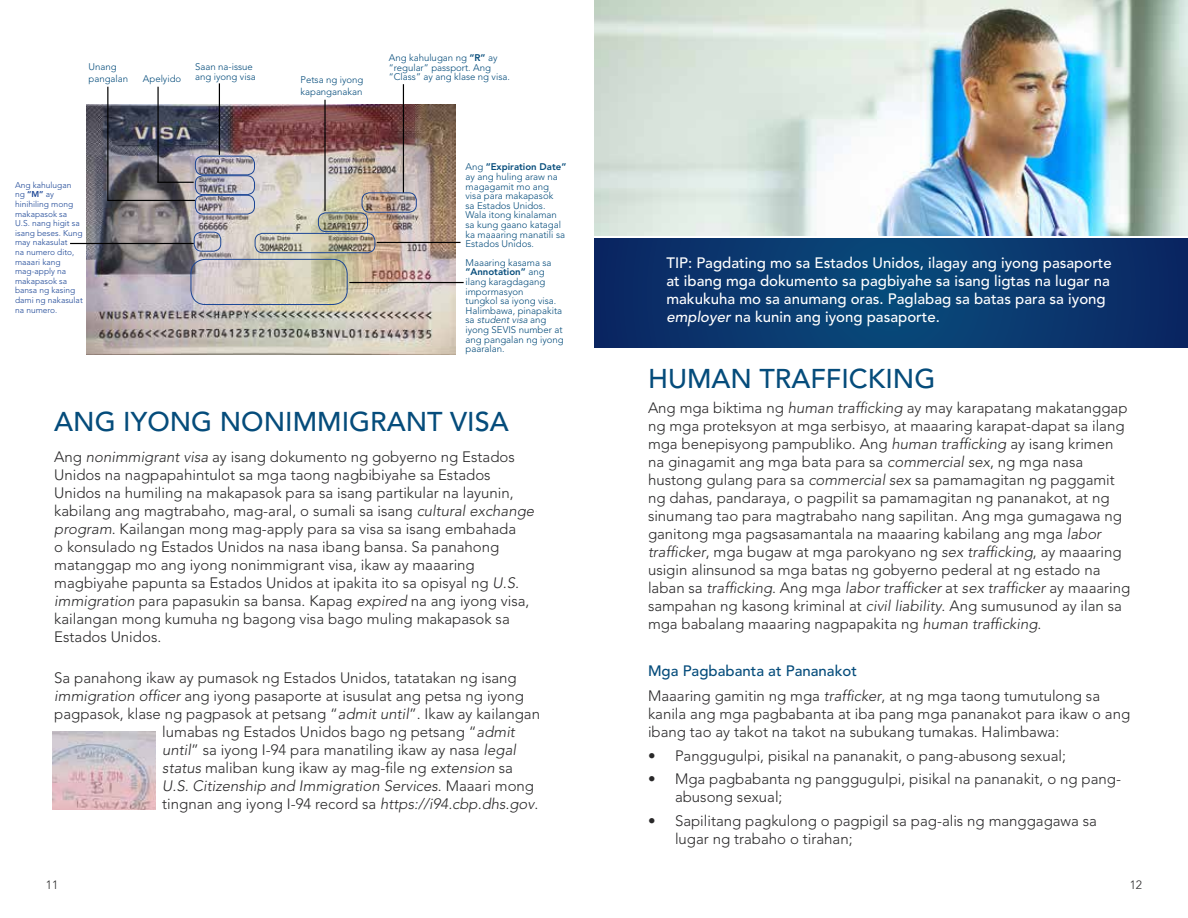
<style>
.page{position:relative;width:1188px;height:918px;background:#fff}
.page>*{position:absolute;margin:0;border:0;box-sizing:border-box;transform-origin:0 0}
.t1{font:500 27px "Avenir";color:#054c7b}
.t2{font:300 15px/18px "Avenir";color:#292829}
.t3{font:500 15px/18px "Avenir";color:#fff}
.t4{font:italic 300 15px "Avenir";color:#292829}
.t5{font:300 12px "Avenir";color:#292829}
.t6{font:300 9.6px/9.6px "Avenir";color:#054c7b}
.t7{font:300 8.4px/9.6px "Avenir";color:#1c4696}
.s1{font-weight:800}
.s2{font-style:italic}
.s3{font-style:normal}
.s4{font-family:"Avenir LT Std";font-style:italic}
.s5{font-weight:500;color:#054c7b}
</style>
<div class="page">
<img style="left:53px;top:731px;width:103px;height:79px">
<img style="left:86px;top:104px;width:370px;height:250px">
<div style="left:195px;top:156px;width:60px;height:19px;border:1px solid #1c4696;border-radius:7px"></div>
<div style="left:195px;top:175px;width:60px;height:20px;border:1px solid #1c4696;border-radius:8px"></div>
<div style="left:194px;top:232px;width:27px;height:20px;border:1px solid #1c4696;border-radius:8px"></div>
<div style="left:191px;top:259px;width:156px;height:46px;border:1px solid #1c4696;border-radius:14px"></div>
<div style="left:255px;top:233px;width:120px;height:20px;border:1px solid #1c4696;border-radius:8px"></div>
<div style="left:318px;top:213px;width:50px;height:19px;border:1px solid #1c4696;border-radius:7px"></div>
<div style="left:362px;top:193px;width:55px;height:20px;border:1px solid #1c4696;border-radius:8px"></div>
<hr style="left:157px;top:87px;width:2px;height:95px;background:#000">
<hr style="left:157px;top:182px;width:37px;height:1px;background:#000">
<hr style="left:219px;top:83px;width:1px;height:72px;background:#000">
<hr style="left:324px;top:100px;width:2px;height:111px;background:#000">
<hr style="left:403px;top:84px;width:1px;height:109px;background:#000">
<hr style="left:349px;top:282px;width:115px;height:1px;background:#000">
<hr style="left:70px;top:243px;width:124px;height:1px;background:#000">
<div style="left:195px;top:195px;width:60px;height:19px;border:1px solid #1c4696;border-radius:8px"></div>
<hr style="left:107px;top:87px;width:1px;height:114px;background:#000">
<hr style="left:108px;top:200px;width:87px;height:1px;background:#000">
<hr style="left:377px;top:242px;width:84px;height:1px;background:#000">
<svg style="left:594px;top:239px;width:594px;height:109px;background:#09376e"></svg>
<img style="left:594px;top:0;width:594px;height:235px">
<p class="t6" style="left:89px;top:61px;width:41px;line-height:12px">Unang pangalan</p>
<p class="t6" style="left:195px;top:62px;width:62px">Saan na-issue ang iyong visa</p>
<p class="t6" style="left:143px;top:74px;width:40px">Apelyido</p>
<p class="t7" style="left:15px;top:180px;width:69px">Ang kahulugan ng <span class="s1">“M”</span> ay hinihiling mong makapasok sa<br>U.S. nang higit sa isang beses. Kung may nakasulat<br>na numero dito, maaari kang mag-apply na makapasok sa bansa ng kasing dami ng nakasulat na numero.</p>
<p class="t6" style="left:301px;top:74px;width:64px;line-height:12px">Petsa ng iyong kapanganakan</p>
<p class="t6" style="left:389px;top:53px;width:123px">Ang kahulugan ng <span class="s1">“R”</span> ay “regular” passport. Ang “Class” ay ang klase ng visa.</p>
<p class="t6" style="left:466px;top:162px;width:102px">Ang <span class="s1">“Expiration Date” </span>ay ang huling araw na magagamit mo ang visa para makapasok<br>sa Estados Unidos.<br>Wala itong kinalaman sa kung gaano katagal ka maaaring manatili sa<br>Estados Unidos.</p>
<p class="t6" style="left:466px;top:258px;width:100px">Maaaring kasama sa <span class="s1">“Annotation”</span> ang ilang karagdagang impormasyon<br>tungkol sa iyong visa.<br>Halimbawa, pinapakita sa <span class="s2">student visa</span> ang iyong SEVIS number at ang pangalan ng iyong paaralan.</p>
<h1 class="t1" style="left:54px;top:406px;width:456px">ANG IYONG NONIMMIGRANT VISA</h1>
<p class="t2" style="left:54px;top:447px;width:481px">Ang <span class="s2">nonimmigrant visa</span> ay isang dokumento ng gobyerno ng Estados Unidos na nagpapahintulot sa mga taong nagbibiyahe sa Estados Unidos na humiling na makapasok para sa isang partikular na layunin, kabilang ang magtrabaho, mag-aral, o sumali sa isang <span class="s2">cultural exchange program</span>. Kailangan mong mag-apply para sa visa sa isang embahada<br>o konsulado ng Estados Unidos na nasa ibang bansa. Sa panahong matanggap mo ang iyong nonimmigrant visa, ikaw ay maaaring magbiyahe papunta sa Estados Unidos at ipakita ito sa opisyal ng <span class="s2">U.S. immigration</span> para papasukin sa bansa. Kapag <span class="s2">expired</span> na ang iyong visa, kailangan mong kumuha ng bagong visa bago muling makapasok sa Estados Unidos.</p>
<p class="t2" style="left:54px;top:669px;width:464px">Sa panahong ikaw ay pumasok ng Estados Unidos, tatatakan ng isang</p>
<p class="t2" style="left:54px;top:687px;width:471px"><span class="s2">immigration officer</span> ang iyong pasaporte at isusulat ang petsa ng iyong</p>
<p class="t2" style="left:54px;top:705px;width:487px">pagpasok, klase ng pagpasok at petsang “<span class="s2">admit until</span>”. Ikaw ay kailangan</p>
<p class="t2" style="left:162px;top:723px;width:354px">lumabas ng Estados Unidos bago ng petsang “<span class="s2">admit</span></p>
<p class="t2" style="left:162px;top:741px;width:355px"><span class="s2">until</span>” sa iyong I-94 para manatiling ikaw ay nasa <span class="s2">legal</span></p>
<p class="t2" style="left:162px;top:759px;width:352px"><span class="s2">status</span> maliban kung ikaw ay mag-file ng <span class="s2">extension</span> sa</p>
<p class="t4" style="left:162px;top:777px;width:373px">U.S. Citizenship and Immigration Services<span class="s3">. Maaari mong</span></p>
<p class="t2" style="left:162px;top:795px;width:378px">tingnan ang iyong I-94 record sa <span class="s2">https://i94.cbp.dhs.gov</span>.</p>
<p class="t3" style="left:666px;top:254px;width:447px">TIP: Pagdating mo sa Estados Unidos, ilagay ang iyong pasaporte at ibang mga dokumento sa pagbiyahe sa isang ligtas na lugar na makukuha mo sa anumang oras. Paglabag sa batas para sa iyong <span class="s4">employer</span> na kunin ang iyong pasaporte.</p>
<h1 class="t1" style="left:648px;top:363px;width:289px">HUMAN TRAFFICKING</h1>
<p class="t2" style="left:648px;top:399px;width:484px">Ang mga biktima ng <span class="s2">human trafficking</span> ay may karapatang makatanggap ng mga proteksyon at mga serbisyo, at maaaring karapat-dapat sa ilang mga benepisyong pampubliko. Ang <span class="s2">human trafficking</span> ay isang krimen na ginagamit ang mga bata para sa <span class="s2">commercial sex</span>, ng mga nasa hustong gulang para sa <span class="s2">commercial sex</span> sa pamamagitan ng paggamit ng dahas, pandaraya, o pagpilit sa pamamagitan ng pananakot, at ng sinumang tao para magtrabaho nang sapilitan. Ang mga gumagawa ng ganitong mga pagsasamantala na maaaring kabilang ang mga <span class="s2">labor trafficker</span>, mga bugaw at mga parokyano ng <span class="s2">sex trafficking</span>, ay maaaring usigin alinsunod sa mga batas ng gobyerno pederal at ng estado na laban sa <span class="s2">trafficking</span>. Ang mga <span class="s2">labor trafficker</span> at <span class="s2">sex trafficker</span> ay maaaring sampahan ng kasong kriminal at <span class="s2">civil liability</span>. Ang sumusunod ay ilan sa mga babalang maaaring nagpapakita ng <span class="s2">human trafficking</span>.</p>
<p class="t2" style="left:648px;top:659px;width:454px;line-height:24.8px"><span class="s5">Mga Pagbabanta at Pananakot<br></span>Maaaring gamitin ng mga <span class="s2">trafficker</span>, at ng mga taong tumutulong sa</p>
<p class="t2" style="left:648px;top:705px;width:484px">kanila ang mga pagbabanta at iba pang mga pananakot para ikaw o ang ibang tao ay takot na takot na subukang tumakas. Halimbawa:</p>
<p class="t2" style="left:648px;top:747px;width:419px">• Panggugulpi, pisikal na pananakit, o pang-abusong sexual;</p>
<p class="t2" style="left:675px;top:770px;width:448px;text-indent:-27px">• Mga pagbabanta ng panggugulpi, pisikal na pananakit, o ng pang&shy;abusong sexual;</p>
<p class="t2" style="left:675px;top:812px;width:424px;text-indent:-27px">• Sapilitang pagkulong o pagpigil sa pag-alis ng manggagawa sa lugar ng trabaho o tirahan;</p>
<p class="t5" style="left:46px;top:878px;width:14px">11</p>
<p class="t5" style="left:1130px;top:878px;width:14px">12</p>
</div>
